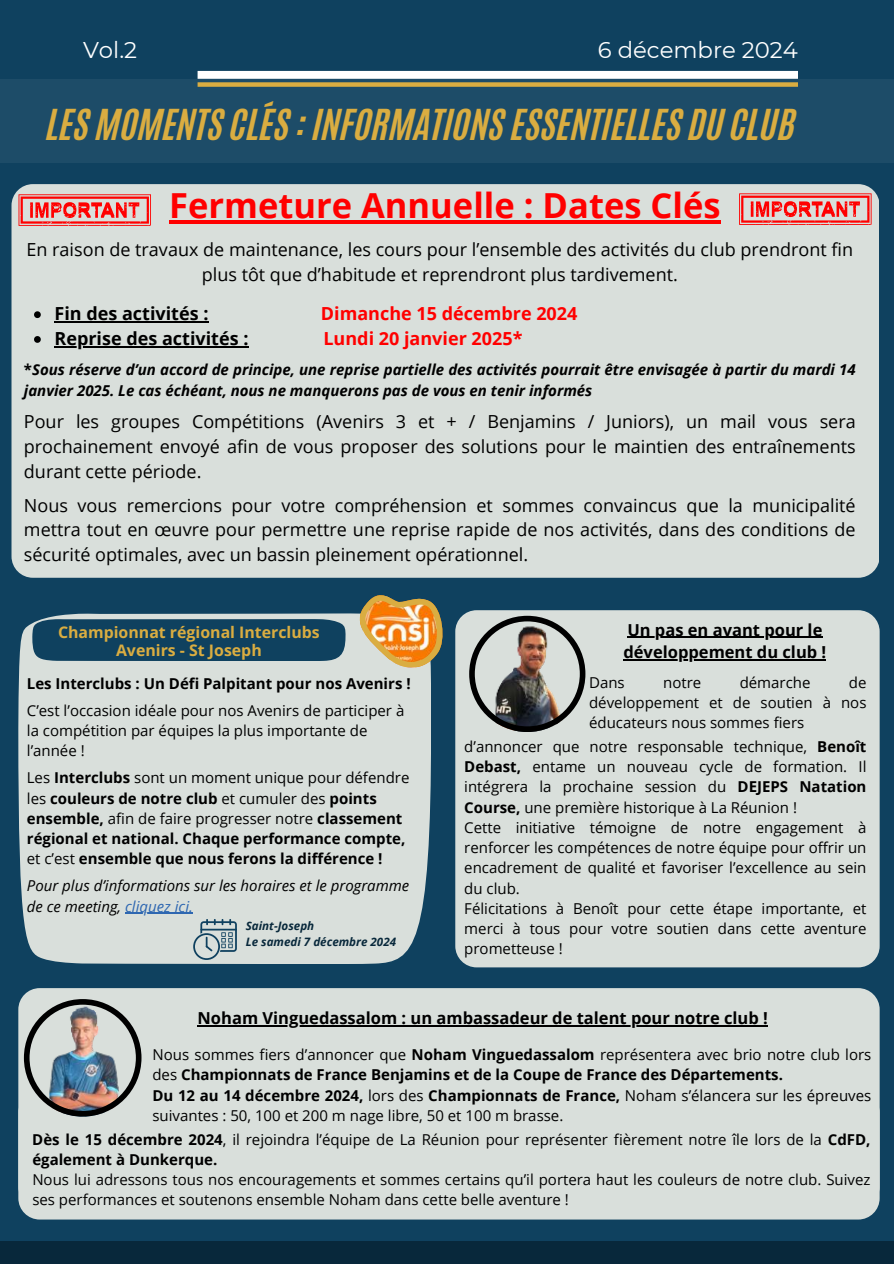
<style>
.page{position:relative;width:894px;height:1264px;background:#fff}
.page>*{position:absolute;margin:0;border:0;box-sizing:border-box;transform-origin:0 0}
.t1{font:35.7px "CA Generated";color:#daad41}
.t2{font:700 34.5px "Open Sans";color:#f00}
.t3{font:22.8px "Montserrat";color:#fff}
.t4{font:18px/24.8px "Open Sans";color:#000;text-align:justify}
.t5{font:700 18px "Open Sans";color:#f00}
.t6{font:700 18px "Open Sans";color:#000}
.t7{font:700 16.5px/22.5px "Open Sans";color:#000}
.t8{font:700 15.9px/17.5px "Open Sans";color:#daad41;text-align:center}
.t9{font:15px/20.2px "Open Sans";color:#000}
.t10{font:700 15px/20.2px "Open Sans";color:#000}
.t11{font:italic 700 15px/20.2px "Open Sans";color:#000}
.t12{font:italic 15px/20.2px "Open Sans";color:#000}
.t13{font:italic 700 11.55px/15.5px "Open Sans";color:#08283b}
.s1{font-style:normal}
.s2{font-weight:400}
.s3{color:#2e67b1}
.s4{font-weight:700}
</style>
<div class="page">
<div style="left:0;top:0;width:893px;height:1263px;background:#0f415f"></div>
<div style="left:0;top:79px;width:893px;height:83px;background:#1d4c68"></div>
<div style="left:0;top:1241px;width:893px;height:22px;background:#08283b"></div>
<div style="left:197px;top:71px;width:600px;height:8px;background:#fff"></div>
<div style="left:197px;top:82px;width:600px;height:5px;background:#daad41"></div>
<div style="left:18px;top:613px;width:413px;height:351px;background:#d9dfdb"></div>
<img style="left:359px;top:595px;width:83px;height:71px">
<svg style="left:193px;top:919px;width:44px;height:40px;background:#a1b3b8"></svg>
<svg style="left:32px;top:619px;width:313px;height:42px"></svg>
<div style="left:11px;top:184px;width:867px;height:393px;background:#d9dfdb;border-radius:21px"></div>
<div style="left:455px;top:610px;width:424px;height:357px;background:#d9dfdb;border-radius:21px"></div>
<img style="left:469px;top:615px;width:116px;height:117px">
<div style="left:18px;top:1091px;width:861px;height:128px;background:#d9dfdb;border-radius:21px"></div>
<div style="left:18px;top:988px;width:861px;height:220px;background:#d9dfdb;border-radius:21px"></div>
<img style="left:24px;top:999px;width:117px;height:117px">
<svg style="left:19px;top:194px;width:132px;height:32px"></svg>
<svg style="left:739px;top:193px;width:132px;height:32px"></svg>
<hr style="left:125px;top:912px;width:68px;height:2px;background:#2e67b1">
<hr style="left:169px;top:220px;width:551px;height:3px;background:#f00">
<svg style="left:34px;top:311px;width:7px;height:7px"></svg>
<hr style="left:54px;top:321px;width:154px;height:1px;background:#000">
<svg style="left:34px;top:336px;width:7px;height:7px"></svg>
<hr style="left:54px;top:346px;width:185px;height:1px;background:#000">
<hr style="left:627px;top:636px;width:195px;height:1px;background:#000">
<hr style="left:623px;top:659px;width:203px;height:1px;background:#000">
<hr style="left:197px;top:1025px;width:570px;height:1px;background:#000">
<h3 class="t3" style="left:83px;top:34px;width:56px">Vol.2</h3>
<h3 class="t3" style="left:597px;top:34px;width:201px">6 décembre 2024</h3>
<h1 class="t1" style="left:47px;top:97px;width:750px">LES MOMENTS CLÉS : INFORMATIONS ESSENTIELLES DU CLUB</h1>
<h2 class="t2" style="left:169px;top:181px;width:553px">Fermeture Annuelle : Dates Clés</h2>
<p class="t4" style="left:27px;top:237px;width:827px;text-align:center">En raison de travaux de maintenance, les cours pour l’ensemble des activités du club prendront fin plus tôt que d’habitude et reprendront plus tardivement.</p>
<p class="t6" style="left:54px;top:301px;width:155px">Fin des activités :</p>
<p class="t5" style="left:321px;top:301px;width:258px">Dimanche 15 décembre 2024</p>
<p class="t6" style="left:54px;top:326px;width:195px">Reprise des activités :</p>
<p class="t5" style="left:323px;top:326px;width:200px">Lundi 20 janvier 2025*</p>
<p class="t11" style="left:24px;top:359px;width:833px"><span class="s1">*</span>Sous réserve d’un accord de principe, une reprise partielle des activités pourrait être envisagée à partir du mardi 14 janvier 2025. Le cas échéant, nous ne manquerons pas de vous en tenir informés</p>
<p class="t4" style="left:24px;top:409px;width:833px">Pour les groupes Compétitions (Avenirs 3 et + / Benjamins / Juniors), un mail vous sera prochainement envoyé afin de vous proposer des solutions pour le maintien des entraînements durant cette période.</p>
<p class="t4" style="left:24px;top:492px;width:833px">Nous vous remercions pour votre compréhension et sommes convaincus que la municipalité mettra tout en œuvre pour permettre une reprise rapide de nos activités, dans des conditions de sécurité optimales, avec un bassin pleinement opérationnel.</p>
<p class="t8" style="left:58px;top:623px;width:263px">Championnat régional Interclubs<br>Avenirs - St Joseph</p>
<p class="t10" style="left:27px;top:673px;width:385px">Les Interclubs : Un Défi Palpitant pour nos Avenirs !</p>
<p class="t9" style="left:27px;top:700px;width:379px">C’est l’occasion idéale pour nos Avenirs de participer à la compétition par équipes la plus importante de l’année !</p>
<p class="t10" style="left:27px;top:767px;width:384px"><span class="s2">Les</span> Interclubs <span class="s2">sont un moment unique pour défendre les</span> couleurs de notre club <span class="s2">et cumuler des</span> points ensemble, <span class="s2">afin de faire progresser notre</span> classement régional et national. Chaque performance compte, <span class="s2">et c’est</span> ensemble que nous ferons la différence !</p>
<p class="t12" style="left:27px;top:875px;width:384px">Pour plus d’informations sur les horaires et le programme de ce meeting, <span class="s3">cliquez ici.</span></p>
<p class="t13" style="left:246px;top:918px;width:152px">Saint-Joseph<br>Le samedi 7 décembre 2024</p>
<p class="t7" style="left:623px;top:618px;width:204px">Un pas en avant pour le développement du club !</p>
<p class="t9" style="left:589px;top:671px;width:37px">Dans</p>
<p class="t9" style="left:663px;top:671px;width:40px">notre</p>
<p class="t9" style="left:739px;top:671px;width:72px">démarche</p>
<p class="t9" style="left:589px;top:671px;width:279px;text-align:justify;text-indent:260px">de développement et de soutien à nos éducateurs nous sommes fiers</p>
<p class="t9" style="left:464px;top:736px;width:403px">d’annoncer que notre responsable technique, <span class="s4">Benoît Debast,</span> entame un nouveau cycle de formation. Il intégrera la prochaine session du <span class="s4">DEJEPS Natation Course,</span> une première historique à La Réunion !<br>Cette initiative témoigne de notre engagement à renforcer les compétences de notre équipe pour offrir un encadrement de qualité et favoriser l’excellence au sein du club.<br>Félicitations à Benoît pour cette étape importante, et merci à tous pour votre soutien dans cette aventure prometteuse !</p>
<p class="t7" style="left:197px;top:1006px;width:571px">Noham Vinguedassalom : un ambassadeur de talent pour notre club !</p>
<p class="t9" style="left:152px;top:1044px;width:720px">Nous sommes fiers d’annoncer que <span class="s4">Noham Vinguedassalom</span> représentera avec brio notre club lors des <span class="s4">Championnats de France Benjamins et de la Coupe de France des Départements.<br>Du 12 au 14 décembre 2024,</span> lors des <span class="s4">Championnats de France,</span> Noham s’élancera sur les épreuves suivantes : 50, 100 et 200 m nage libre, 50 et 100 m brasse.</p>
<p class="t9" style="left:32px;top:1128px;width:839px"><span class="s4">Dès le 15 décembre 2024</span>, il rejoindra l’équipe de La Réunion pour représenter fièrement notre île lors de la <span class="s4">CdFD, également à Dunkerque.</span></p>
<p class="t9" style="left:32px;top:1169px;width:839px">Nous lui adressons tous nos encouragements et sommes certains qu’il portera haut les couleurs de notre club. Suivez ses performances et soutenons ensemble Noham dans cette belle aventure !</p>
</div>
